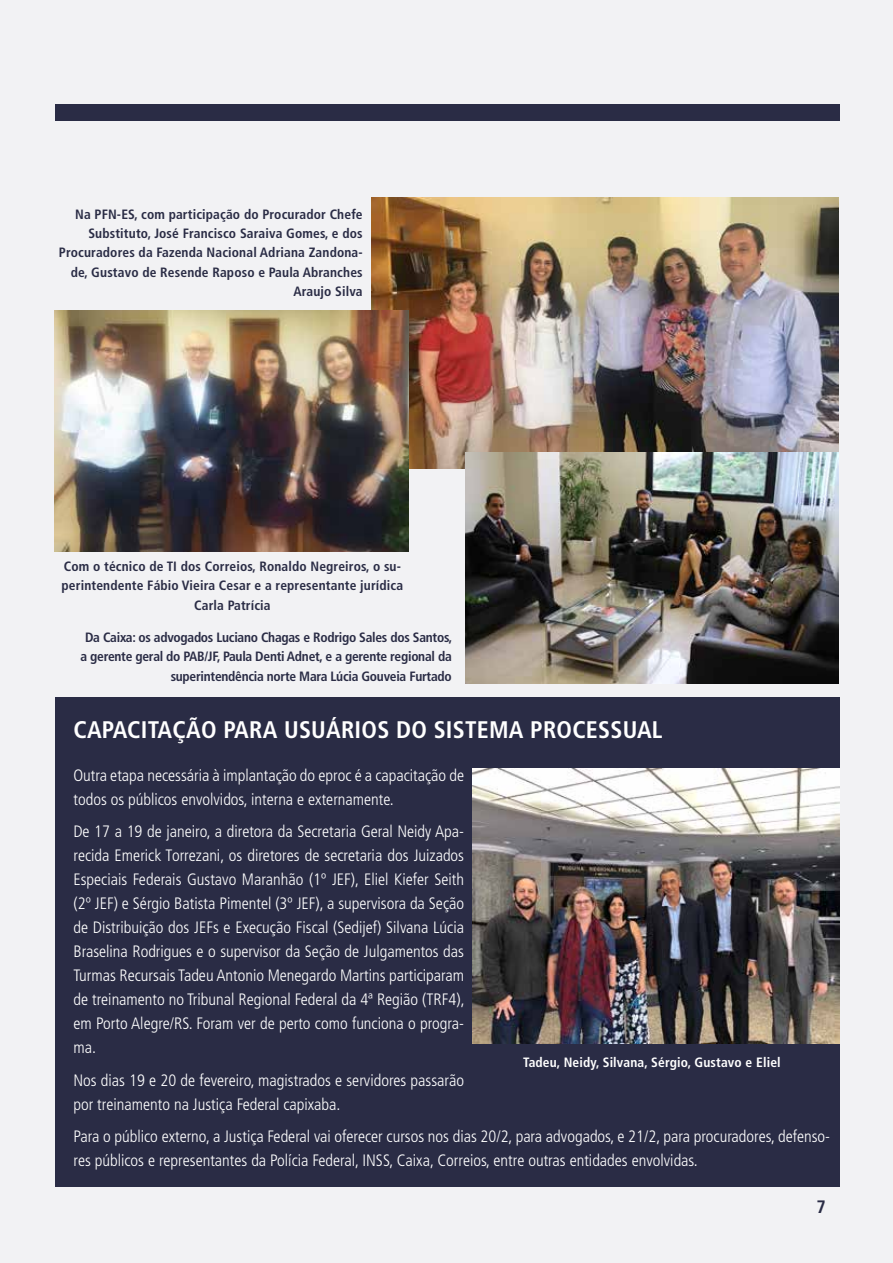
<style>
.page{position:relative;width:893px;height:1263px;background:#f2f2f4}
.page>*{position:absolute;margin:0;border:0;box-sizing:border-box;transform-origin:0 0}
.t1{font:condensed 24px "Frutiger 67 Bold";letter-spacing:.01em;color:#fff}
.t2{font:condensed 18px "Frutiger 67 Bold";color:#2a2c45}
.t3{font:condensed 16.5px/24px "Frutiger 47 Light";color:#fff}
.t4{font:condensed 13.5px/19.5px "Frutiger 67 Bold";letter-spacing:.01em;color:#2a2c45;text-align:right}
.t5{font:condensed 13.5px/19.5px "Frutiger 67 Bold";letter-spacing:-.02em;color:#2a2c45;text-align:right}
.t6{font:condensed 13.5px "Frutiger 67 Bold";letter-spacing:.01em;color:#fff}
</style>
<div class="page">
<div style="left:55px;top:697px;width:785px;height:489px;background:#2a2c45"></div>
<div style="left:55px;top:104px;width:785px;height:17px;background:#2a2c45"></div>
<img style="left:473px;top:768px;width:367px;height:276px">
<img style="left:371px;top:198px;width:467px;height:271px">
<img style="left:55px;top:311px;width:354px;height:241px">
<img style="left:466px;top:453px;width:373px;height:231px">
<p class="t4" style="left:59px;top:204px;width:305px">Na PFN-ES, com participação do Procurador Chefe Substituto, José Francisco Saraiva Gomes, e dos Procuradores da Fazenda Nacional Adriana Zandona&shy;de, Gustavo de Resende Raposo e Paula Abranches Araujo Silva</p>
<p class="t4" style="left:62px;top:556px;width:343px;text-align:center">Com o técnico de TI dos Correios, Ronaldo Negreiros, o su&shy;perintendente Fábio Vieira Cesar e a representante jurídica<br>Carla Patrícia</p>
<p class="t5" style="left:81px;top:627px;width:373px">Da Caixa: os advogados Luciano Chagas e Rodrigo Sales dos Santos, a gerente geral do PAB/JF, Paula Denti Adnet, e a gerente regional da superintendência norte Mara Lúcia Gouveia Furtado</p>
<h1 class="t1" style="left:73px;top:716px;width:591px">CAPACITAÇÃO PARA USUÁRIOS DO SISTEMA PROCESSUAL</h1>
<p class="t3" style="left:73px;top:763px;width:392px">Outra etapa necessária à implantação do eproc é a capacitação de todos os públicos envolvidos, interna e externamente.</p>
<p class="t3" style="left:73px;top:820px;width:393px;text-align:justify">De 17 a 19 de janeiro, a diretora da Secretaria Geral Neidy Apa&shy;recida Emerick Torrezani, os diretores de secretaria dos Juizados Especiais Federais Gustavo Maranhão (1º JEF), Eliel Kiefer Seith (2º JEF) e Sérgio Batista Pimentel (3º JEF), a supervisora da Seção de Distribuição dos JEFs e Execução Fiscal (Sedijef) Silvana Lúcia Braselina Rodrigues e o supervisor da Seção de Julgamentos das Turmas Recursais Tadeu Antonio Menegardo Martins participaram de treinamento no Tribunal Regional Federal da 4ª Região (TRF4), em Porto Alegre/RS. Foram ver de perto como funciona o progra&shy;ma.</p>
<p class="t3" style="left:73px;top:1068px;width:392px">Nos dias 19 e 20 de fevereiro, magistrados e servidores passarão por treinamento na Justiça Federal capixaba.</p>
<p class="t3" style="left:73px;top:1125px;width:758px">Para o público externo, a Justiça Federal vai oferecer cursos nos dias 20/2, para advogados, e 21/2, para procuradores, defenso&shy;res públicos e representantes da Polícia Federal, INSS, Caixa, Correios, entre outras entidades envolvidas.</p>
<p class="t2" style="left:817px;top:1196px;width:11px">7</p>
<p class="t6" style="left:523px;top:1054px;width:259px">Tadeu, Neidy, Silvana, Sérgio, Gustavo e Eliel</p>
</div>
